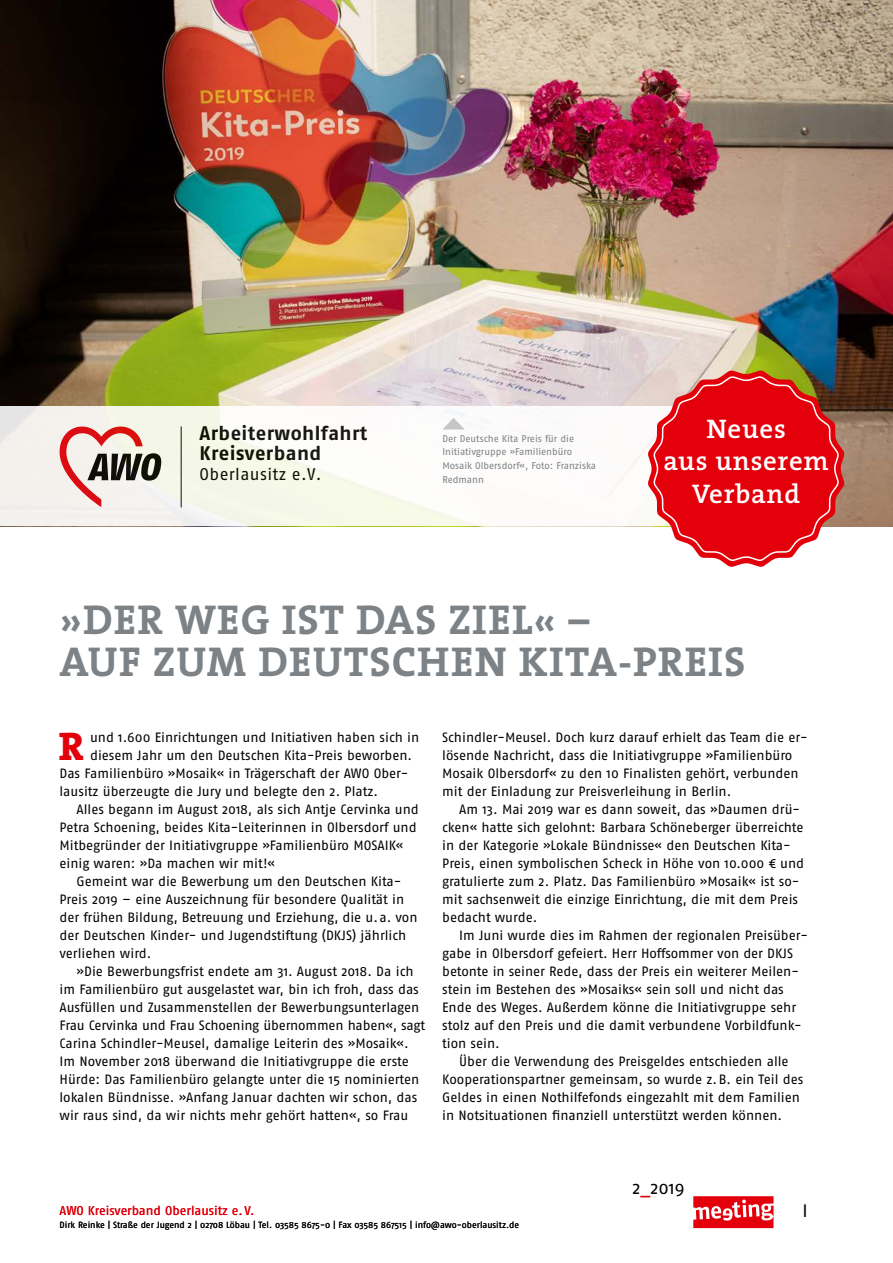
<style>
.page{position:relative;width:893px;height:1263px;background:#fff}
.page>*{position:absolute;margin:0;border:0;box-sizing:border-box;transform-origin:0 0}
.t1{font:700 42px/42px "The Serif";letter-spacing:.025em;color:#7c8286}
.t2{font:800 40.2px "The Serif";color:#e3000b}
.t3{font:600 27px/32.4px "The Serif";letter-spacing:.025em;color:#fff;text-align:center}
.t4{font:19.65px/20.1px "Fago No Bold Tf";letter-spacing:.02em;color:#000}
.t5{font:18px "Fago No";color:#000}
.t6{font:16.8px "Fago No Regular Tf";letter-spacing:.02em;color:#000}
.t7{font:13.5px/18px "Fago No";letter-spacing:-.005em;color:#000}
.t8{font:12.75px "Fago No";color:#e3000b}
.t9{font:9.75px/13.5px "Fago No";color:#7c8286}
.t10{font:9px "Fago No";letter-spacing:-.005em;color:#000}
.s1{color:#e3000b}
</style>
<div class="page">
<img style="left:0;top:0;width:893px;height:526px">
<svg style="left:693px;top:1196px;width:81px;height:32px"></svg>
<svg style="left:0;top:407px;width:647px;height:119px"></svg>
<svg style="left:60px;top:425px;width:101px;height:82px"></svg>
<hr style="left:181px;top:426px;width:1px;height:81px;background:#000">
<svg style="left:647px;top:370px;width:198px;height:197px;background:#e03b3f"></svg>
<svg style="left:442px;top:418px;width:23px;height:11px"></svg>
<h3 class="t4" style="left:200px;top:423px;width:169px">Arbeiterwohlfahrt<br>Kreisverband</h3>
<p class="t6" style="left:200px;top:465px;width:124px">Oberlausitz e.V.</p>
<p class="t9" style="left:442px;top:432px;width:155px">Der Deutsche Kita Preis für die<br>Initiativgruppe »Familienbüro<br>Mosaik Olbersdorf«, Foto: Franziska<br>Redmann</p>
<h3 class="t3" style="left:664px;top:412px;width:167px">Neues<br>aus unserem<br>Verband</h3>
<h1 class="t1" style="left:60px;top:598px;width:687px">»DER WEG IST DAS ZIEL« –<br>AUF ZUM DEUTSCHEN KITA-PREIS</h1>
<h2 class="t2" style="left:59px;top:713px;width:27px">R</h2>
<p class="t7" style="left:90px;top:728px;width:331px">und 1.600 Einrichtungen und Initiativen haben sich in</p>
<p class="t7" style="left:90px;top:746px;width:324px">diesem Jahr um den Deutschen Kita-Preis beworben.</p>
<p class="t7" style="left:60px;top:764px;width:350px">Das Familienbüro »Mosaik« in Trägerschaft der AWO Ober-</p>
<p class="t7" style="left:60px;top:782px;width:320px">lausitz überzeugte die Jury und belegte den 2. Platz.</p>
<p class="t7" style="left:77px;top:800px;width:344px">Alles begann im August 2018, als sich Antje Cervinka und</p>
<p class="t7" style="left:60px;top:818px;width:359px">Petra Schoening, beides Kita-Leiterinnen in Olbersdorf und</p>
<p class="t7" style="left:60px;top:836px;width:345px">Mitbegründer der Initiativgruppe »Familienbüro MOSAIK«</p>
<p class="t7" style="left:60px;top:854px;width:217px">einig waren: »Da machen wir mit!«</p>
<p class="t7" style="left:77px;top:872px;width:326px">Gemeint war die Bewerbung um den Deutschen Kita-</p>
<p class="t7" style="left:60px;top:890px;width:346px">Preis 2019 – eine Auszeichnung für besondere Qualität in</p>
<p class="t7" style="left:60px;top:908px;width:359px">der frühen Bildung, Betreuung und Erziehung, die u.a. von</p>
<p class="t7" style="left:60px;top:926px;width:348px">der Deutschen Kinder- und Jugendstiftung (DKJS) jährlich</p>
<p class="t7" style="left:60px;top:944px;width:94px">verliehen wird.</p>
<p class="t7" style="left:77px;top:962px;width:339px">»Die Bewerbungsfrist endete am 31. August 2018. Da ich</p>
<p class="t7" style="left:60px;top:980px;width:361px">im Familienbüro gut ausgelastet war, bin ich froh, dass das</p>
<p class="t7" style="left:60px;top:998px;width:361px">Ausfüllen und Zusammenstellen der Bewerbungsunterlagen</p>
<p class="t7" style="left:60px;top:1016px;width:367px">Frau Cervinka und Frau Schoening übernommen haben«, sagt</p>
<p class="t7" style="left:60px;top:1034px;width:351px">Carina Schindler-Meusel, damalige Leiterin des »Mosaik«.</p>
<p class="t7" style="left:60px;top:1052px;width:351px">Im November 2018 überwand die Initiativgruppe die erste</p>
<p class="t7" style="left:60px;top:1070px;width:361px">Hürde: Das Familienbüro gelangte unter die 15 nominierten</p>
<p class="t7" style="left:60px;top:1088px;width:359px">lokalen Bündnisse. »Anfang Januar dachten wir schon, das</p>
<p class="t7" style="left:60px;top:1106px;width:350px">wir raus sind, da wir nichts mehr gehört hatten«, so Frau</p>
<p class="t7" style="left:442px;top:728px;width:367px">Schindler-Meusel. Doch kurz darauf erhielt das Team die er&shy;lösende Nachricht, dass die Initiativgruppe »Familienbüro Mosaik Olbersdorf« zu den 10 Finalisten gehört, verbunden mit der Einladung zur Preisverleihung in Berlin.</p>
<p class="t7" style="left:442px;top:800px;width:363px;text-indent:17px">Am 13. Mai 2019 war es dann soweit, das »Daumen drü&shy;cken« hatte sich gelohnt: Barbara Schöneberger überreichte in der Kategorie »Lokale Bündnisse« den Deutschen Kita-Preis, einen symbolischen Scheck in Höhe von 10.000 € und gratulierte zum 2. Platz. Das Familienbüro »Mosaik« ist so&shy;mit sachsenweit die einzige Einrichtung, die mit dem Preis bedacht wurde.</p>
<p class="t7" style="left:442px;top:926px;width:367px;text-indent:17px">Im Juni wurde dies im Rahmen der regionalen Preisüber&shy;gabe in Olbersdorf gefeiert. Herr Hoffsommer von der DKJS betonte in seiner Rede, dass der Preis ein weiterer Meilen&shy;stein im Bestehen des »Mosaiks« sein soll und nicht das Ende des Weges. Außerdem könne die Initiativgruppe sehr stolz auf den Preis und die damit verbundene Vorbildfunk&shy;tion sein.</p>
<p class="t7" style="left:442px;top:1052px;width:363px;text-indent:17px">Über die Verwendung des Preisgeldes entschieden alle Kooperationspartner gemeinsam, so wurde z.B. ein Teil des Geldes in einen Nothilfefonds eingezahlt mit dem Familien in Notsituationen finanziell unterstützt werden können.</p>
<h3 class="t5" style="left:632px;top:1178px;width:54px">2<span class="s1">_</span>2019</h3>
<p class="t8" style="left:95px;top:1203px;width:6px">r</p>
<h3 class="t5" style="left:802px;top:1200px;width:7px">I</h3>
<p class="t8" style="left:60px;top:1203px;width:196px">AWO Kreisverband Oberlausitz e.V.</p>
<p class="t10" style="left:60px;top:1220px;width:461px">Dirk Reinke | Straße der Jugend 2 | 02708 Löbau | Tel. 03585 8675-0 | Fax 03585 867515 | info@awo-oberlausitz.de</p>
<p class="t10" style="left:67px;top:1220px;width:5px">r</p>
</div>
